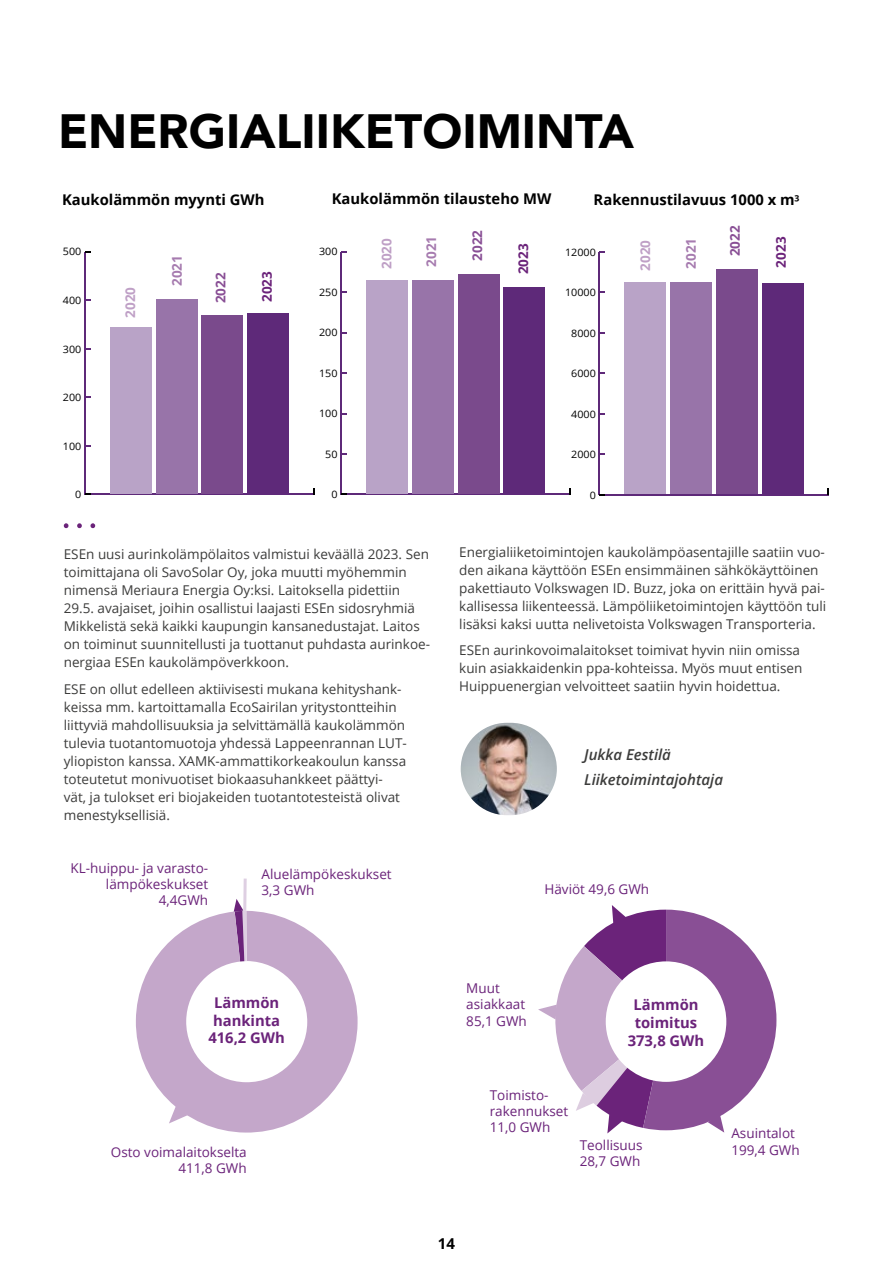
<style>
.page{position:relative;width:893px;height:1263px;background:#fff}
.page>*{position:absolute;margin:0;border:0;box-sizing:border-box;transform-origin:0 0}
.t1{font:900 48px "Avenir";color:#000}
.t2{font:italic 600 15px/24.8px "Open Sans";color:#3c3c3b}
.t3{font:700 15px "Open Sans";color:#000}
.t4{font:700 14.85px "Open Sans";color:#000}
.t5{font:700 14.85px/17.7px "Open Sans";color:#6b237a;text-align:center}
.t6{font:13.5px/18px "Open Sans";color:#3c3c3b}
.t7{font:13.5px/16.2px "Open Sans";color:#6b237a}
.t8{font:700 13.5px "Open Sans";color:#a67baf}
.t9{font:700 13.5px "Open Sans";color:#bfa0c6}
.t10{font:700 13.5px "Open Sans";color:#894f95}
.t11{font:700 13.5px "Open Sans";color:#6b237a}
.t12{font:10.2px "Open Sans";color:#000;scale:1.05 1}
</style>
<div class="page">
<svg style="left:64px;top:523px;width:31px;height:5px"></svg>
<svg style="left:243px;top:878px;width:4px;height:33px"></svg>
<img style="left:461px;top:723px;width:96px;height:92px;border-radius:46px">
<hr style="left:85px;top:494px;width:229px;height:1px;background:#5e2979">
<svg style="left:313px;top:488px;width:2px;height:6px"></svg>
<hr style="left:84px;top:252px;width:2px;height:242px;background:#5e2979">
<svg style="left:84px;top:493px;width:7px;height:2px"></svg>
<div style="left:248px;top:313px;width:41px;height:181px;background:#5e2979"></div>
<div style="left:202px;top:315px;width:41px;height:179px;background:#7a4a8c"></div>
<div style="left:156px;top:299px;width:41px;height:195px;background:#9874a9"></div>
<div style="left:110px;top:328px;width:41px;height:166px;background:#b9a3c7"></div>
<hr style="left:341px;top:494px;width:229px;height:1px;background:#5e2979">
<svg style="left:569px;top:488px;width:2px;height:6px"></svg>
<hr style="left:340px;top:252px;width:2px;height:242px;background:#5e2979">
<svg style="left:340px;top:493px;width:7px;height:2px"></svg>
<div style="left:504px;top:287px;width:41px;height:207px;background:#5e2979"></div>
<div style="left:458px;top:274px;width:41px;height:220px;background:#7a4a8c"></div>
<div style="left:412px;top:280px;width:41px;height:214px;background:#9874a9"></div>
<div style="left:366px;top:280px;width:41px;height:214px;background:#b9a3c7"></div>
<hr style="left:599px;top:494px;width:229px;height:1px;background:#5e2979">
<hr style="left:599px;top:252px;width:1px;height:243px;background:#5e2979">
<div style="left:762px;top:283px;width:41px;height:212px;background:#5e2979"></div>
<div style="left:716px;top:270px;width:41px;height:224px;background:#7a4a8c"></div>
<div style="left:670px;top:282px;width:42px;height:212px;background:#9874a9"></div>
<div style="left:625px;top:282px;width:41px;height:212px;background:#b9a3c7"></div>
<svg style="left:234px;top:899px;width:12px;height:12px"></svg>
<svg style="left:135px;top:911px;width:223px;height:222px;fill:#c4a7ca"></svg>
<svg style="left:538px;top:905px;width:238px;height:228px"></svg>
<h1 class="t1" style="left:58px;top:91px;width:577px">ENERGIALIIKETOIMINTA</h1>
<p class="t4" style="left:62px;top:189px;width:204px">Kaukolämmön myynti GWh</p>
<p class="t4" style="left:332px;top:188px;width:221px">Kaukolämmön tilausteho MW</p>
<p class="t4" style="left:594px;top:189px;width:207px">Rakennustilavuus 1000 x m<sup>3</sup></p>
<p class="t12" style="left:63px;top:245px;width:19px">500</p>
<p class="t12" style="left:63px;top:293px;width:19px">400</p>
<p class="t12" style="left:63px;top:342px;width:19px">300</p>
<p class="t12" style="left:63px;top:390px;width:19px">200</p>
<p class="t12" style="left:63px;top:439px;width:19px">100</p>
<p class="t12" style="left:75px;top:488px;width:7px">0</p>
<p class="t9" style="left:121px;top:318px;width:32px;rotate:-90deg">2020</p>
<p class="t8" style="left:167px;top:286px;width:32px;rotate:-90deg">2021</p>
<p class="t10" style="left:211px;top:303px;width:32px;rotate:-90deg">2022</p>
<p class="t11" style="left:257px;top:302px;width:32px;rotate:-90deg">2023</p>
<p class="t12" style="left:319px;top:245px;width:19px">300</p>
<p class="t10" style="left:468px;top:261px;width:32px;rotate:-90deg">2022</p>
<p class="t10" style="left:725px;top:256px;width:32px;rotate:-90deg">2022</p>
<p class="t11" style="left:514px;top:274px;width:32px;rotate:-90deg">2023</p>
<p class="t11" style="left:771px;top:268px;width:32px;rotate:-90deg">2023</p>
<p class="t8" style="left:422px;top:267px;width:32px;rotate:-90deg">2021</p>
<p class="t8" style="left:681px;top:269px;width:32px;rotate:-90deg">2021</p>
<p class="t9" style="left:377px;top:269px;width:32px;rotate:-90deg">2020</p>
<p class="t9" style="left:636px;top:271px;width:32px;rotate:-90deg">2020</p>
<p class="t12" style="left:565px;top:245px;width:31px">12000</p>
<p class="t12" style="left:319px;top:285px;width:19px">250</p>
<p class="t12" style="left:565px;top:285px;width:31px">10000</p>
<p class="t12" style="left:319px;top:326px;width:19px">200</p>
<p class="t12" style="left:571px;top:326px;width:25px">8000</p>
<p class="t12" style="left:319px;top:366px;width:19px">150</p>
<p class="t12" style="left:571px;top:366px;width:25px">6000</p>
<p class="t12" style="left:319px;top:407px;width:19px">100</p>
<p class="t12" style="left:571px;top:407px;width:25px">4000</p>
<p class="t12" style="left:325px;top:447px;width:13px">50</p>
<p class="t12" style="left:571px;top:447px;width:25px">2000</p>
<p class="t12" style="left:331px;top:488px;width:7px">0</p>
<p class="t12" style="left:590px;top:488px;width:7px">0</p>
<p class="t6" style="left:64px;top:545px;width:368px">ESEn uusi aurinkolämpölaitos valmistui keväällä 2023. Sen toimittajana oli SavoSolar Oy, joka muutti myöhemmin nimensä Meriaura Energia Oy:ksi. Laitoksella pidettiin 29.5. avajaiset, joihin osallistui laajasti ESEn sidosryhmiä Mikkelistä sekä kaikki kaupungin kansanedustajat. Laitos on toiminut suunnitellusti ja tuottanut puhdasta aurinkoe - nergiaa ESEn kaukolämpöverkkoon.</p>
<p class="t6" style="left:64px;top:679px;width:344px">ESE on ollut edelleen aktiivisesti mukana kehityshank - keissa mm. kartoittamalla EcoSairilan yritystontteihin liittyviä mahdollisuuksia ja selvittämällä kaukolämmön tulevia tuotantomuotoja yhdessä Lappeenrannan LUT&shy;yliopiston kanssa. XAMK-ammattikorkeakoulun kanssa toteutetut monivuotiset biokaasuhankkeet päättyi - vät, ja tulokset eri biojakeiden tuotantotesteistä olivat menestyksellisiä.</p>
<p class="t7" style="left:70px;top:860px;width:139px;text-align:right">KL-huippu- ja varasto&shy;lämpökeskukset<br>4,4GWh</p>
<p class="t7" style="left:262px;top:865px;width:132px">Aluelämpökeskukset<br>3,3 GWh</p>
<p class="t6" style="left:459px;top:542px;width:368px">Energialiiketoimintojen kaukolämpöasentajille saatiin vuo - den aikana käyttöön ESEn ensimmäinen sähkökäyttöinen pakettiauto Volkswagen ID. Buzz, joka on erittäin hyvä pai - kallisessa liikenteessä. Lämpöliiketoimintojen käyttöön tuli lisäksi kaksi uutta nelivetoista Volkswagen Transporteria.</p>
<p class="t6" style="left:459px;top:641px;width:345px">ESEn aurinkovoimalaitokset toimivat hyvin niin omissa kuin asiakkaidenkin ppa-kohteissa. Myös muut entisen<br>Huippuenergian velvoitteet saatiin hyvin hoidettua.</p>
<p class="t2" style="left:584px;top:742px;width:140px">Jukka Eestilä<br>Liiketoimintajohtaja</p>
<p class="t7" style="left:544px;top:881px;width:106px">Häviöt 49,6 GWh</p>
<p class="t5" style="left:208px;top:993px;width:78px">Lämmön hankinta<br>416,2 GWh</p>
<p class="t7" style="left:111px;top:1143px;width:137px;text-align:right">Osto voimalaitokselta<br>411,8 GWh</p>
<p class="t7" style="left:466px;top:980px;width:62px">Muut asiakkaat<br>85,1 GWh</p>
<p class="t5" style="left:628px;top:995px;width:78px">Lämmön toimitus<br>373,8 GWh</p>
<p class="t7" style="left:490px;top:1086px;width:80px">Toimisto&shy;rakennukset<br>11,0 GWh</p>
<p class="t7" style="left:580px;top:1137px;width:64px">Teollisuus<br>28,7 GWh</p>
<p class="t3" style="left:438px;top:1233px;width:19px">14</p>
<p class="t7" style="left:731px;top:1125px;width:70px">Asuintalot<br>199,4 GWh</p>
</div>
